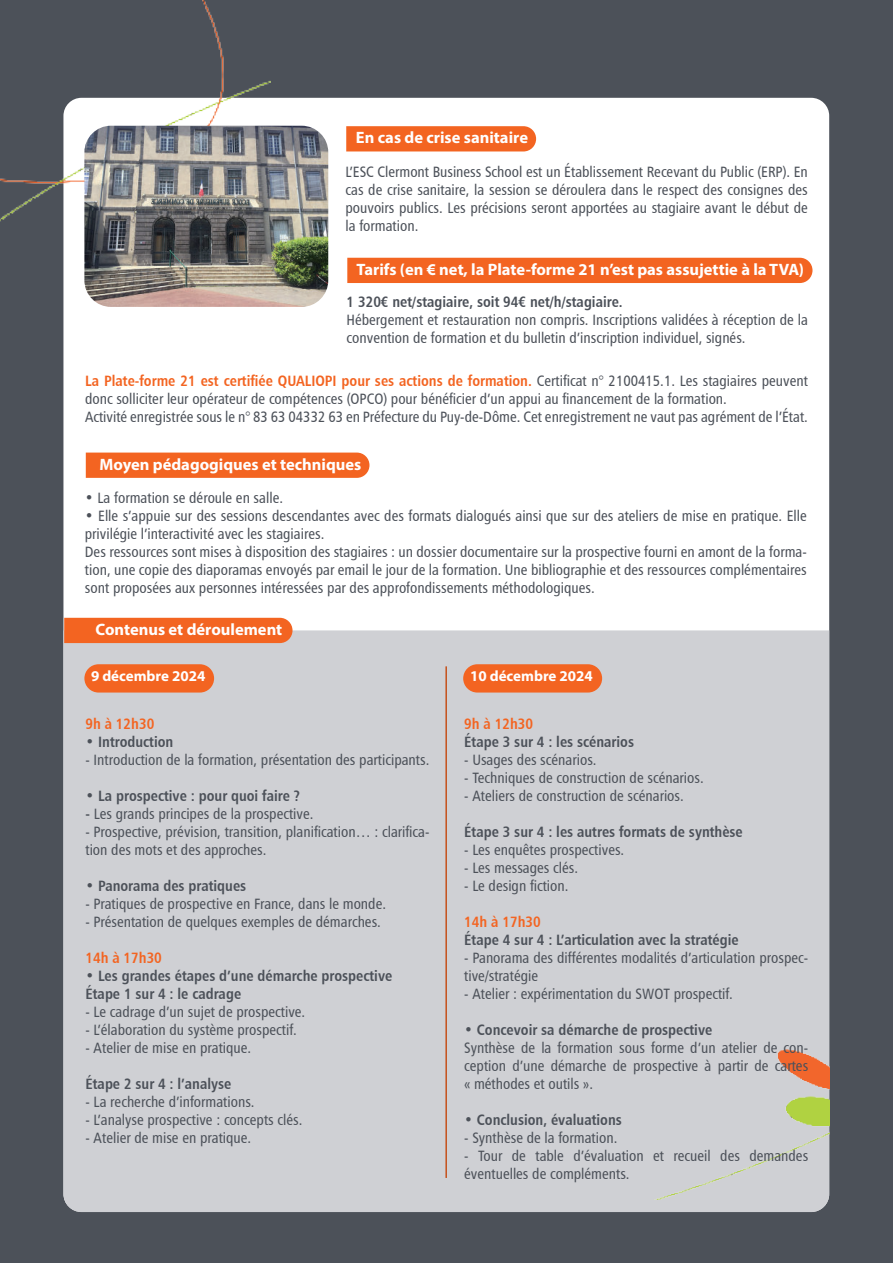
<style>
.page{position:relative;width:893px;height:1263px;background:#4c5159}
.page>*{position:absolute;margin:0;border:0;box-sizing:border-box;transform-origin:0 0}
.t1{font:700 16.5px "Myriad Pro";color:#fff}
.t2{font:15px/18px "Humanist 777 BT Roman Condensed B";color:#4c5159}
.t3{font:15px/18px "Humanist 777 BT Bold Condensed B";color:#4c5159}
.t4{font:15px "Humanist 777 BT Bold Condensed B";color:#f36421}
.t5{font:700 15px "Myriad Pro";color:#fff}
.s1{font-family:"Humanist 777 BT Roman Condensed B";color:#4c5159}
.s2{font-family:"Humanist 777 BT Bold Condensed B"}
</style>
<div class="page">
<div style="left:63px;top:98px;width:766px;height:1114px;background:#fff;border-radius:18px"></div>
<div style="left:63px;top:630px;width:766px;height:582px;background:#cfd0d4"></div>
<div style="left:347px;top:257px;width:466px;height:26px;background:#f36421"></div>
<svg style="left:85px;top:452px;width:285px;height:26px;background:#f36a2a"></svg>
<svg style="left:346px;top:126px;width:191px;height:26px;background:#f36b2b"></svg>
<svg style="left:63px;top:616px;width:231px;height:28px;background:#f27339"></svg>
<div style="left:84px;top:664px;width:130px;height:28px;background:#f36421;border-radius:14px"></div>
<div style="left:487px;top:1049px;width:343px;height:150px;background:#cfd0d4"></div>
<img style="left:0;top:0;width:271px;height:231px">
<hr style="left:445px;top:666px;width:2px;height:512px;background:#f36421">
<div style="left:463px;top:664px;width:139px;height:28px;background:#f36421;border-radius:14px"></div>
<img style="left:84px;top:126px;width:244px;height:181px">
<p class="t1" style="left:356px;top:130px;width:174px">En cas de crise sanitaire</p>
<p class="t2" style="left:345px;top:162px;width:464px;text-align:justify">L’ESC Clermont Business School est un Établissement Recevant du Public (ERP). En cas de crise sanitaire, la session se déroulera dans le respect des consignes des pouvoirs publics. Les précisions seront apportées au stagiaire avant le début de la formation.</p>
<p class="t1" style="left:356px;top:261px;width:449px">Tarifs (en € net, la Plate-forme 21 n’est pas assujettie à la TVA)</p>
<p class="t3" style="left:347px;top:294px;width:278px">1 320€ net/stagiaire, soit 94€ net/h/stagiaire.</p>
<p class="t2" style="left:347px;top:312px;width:463px">Hébergement et restauration non compris. Inscriptions validées à réception de la convention de formation et du bulletin d’inscription individuel, signés.</p>
<p class="t4" style="left:85px;top:371px;width:724px">La Plate-forme 21 est certifiée QUALIOPI pour ses actions de formation. <span class="s1">Certificat n° 2100415.1. Les stagiaires peuvent</span></p>
<p class="t2" style="left:85px;top:389px;width:724px">donc solliciter leur opérateur de compétences (OPCO) pour bénéficier d’un appui au financement de la formation.<br>Activité enregistrée sous le n° 83 63 04332 63 en Préfecture du Puy-de-Dôme. Cet enregistrement ne vaut pas agrément de l’État.</p>
<p class="t1" style="left:99px;top:456px;width:264px">Moyen pédagogiques et techniques</p>
<p class="t2" style="left:85px;top:490px;width:200px">• La formation se déroule en salle.</p>
<p class="t2" style="left:85px;top:506px;width:723px">• Elle s’appuie sur des sessions descendantes avec des formats dialogués ainsi que sur des ateliers de mise en pratique. Elle privilégie l’interactivité avec les stagiaires.<br>Des ressources sont mises à disposition des stagiaires : un dossier documentaire sur la prospective fourni en amont de la forma&shy;tion, une copie des diaporamas envoyés par email le jour de la formation. Une bibliographie et des ressources complémentaires sont proposées aux personnes intéressées par des approfondissements méthodologiques.</p>
<p class="t1" style="left:96px;top:621px;width:188px">Contenus et déroulement</p>
<p class="t5" style="left:91px;top:669px;width:116px">9 décembre 2024</p>
<p class="t4" style="left:85px;top:717px;width:70px">9h à 12h30</p>
<p class="t3" style="left:85px;top:734px;width:89px">• Introduction</p>
<p class="t2" style="left:85px;top:752px;width:345px">- Introduction de la formation, présentation des participants.</p>
<p class="t3" style="left:85px;top:788px;width:216px">• La prospective : pour quoi faire ?</p>
<p class="t2" style="left:85px;top:806px;width:230px"><span class="s2">-</span> Les grands principes de la prospective.</p>
<p class="t2" style="left:85px;top:822px;width:345px">- Prospective, prévision, transition, planification… : clarifica&shy;tion des mots et des approches.</p>
<p class="t3" style="left:85px;top:878px;width:162px">• Panorama des pratiques</p>
<p class="t2" style="left:85px;top:896px;width:302px">- Pratiques de prospective en France, dans le monde.</p>
<p class="t2" style="left:85px;top:914px;width:297px">- Présentation de quelques exemples de démarches.</p>
<p class="t4" style="left:85px;top:951px;width:78px">14h à 17h30</p>
<p class="t3" style="left:85px;top:968px;width:308px">• Les grandes étapes d’une démarche prospective<br>Étape 1 sur 4 : le cadrage</p>
<p class="t2" style="left:85px;top:1002px;width:221px">- Le cadrage d’un sujet de prospective.</p>
<p class="t2" style="left:85px;top:1022px;width:213px">- L’élaboration du système prospectif.</p>
<p class="t2" style="left:85px;top:1038px;width:167px">- Atelier de mise en pratique.</p>
<p class="t3" style="left:85px;top:1076px;width:147px">Étape 2 sur 4 : l’analyse</p>
<p class="t2" style="left:85px;top:1094px;width:171px">- La recherche d’informations.</p>
<p class="t2" style="left:85px;top:1112px;width:218px">- L’analyse prospective : concepts clés.</p>
<p class="t2" style="left:85px;top:1128px;width:167px">- Atelier de mise en pratique.</p>
<p class="t5" style="left:470px;top:669px;width:124px">10 décembre 2024</p>
<p class="t4" style="left:464px;top:717px;width:70px">9h à 12h30</p>
<p class="t3" style="left:464px;top:734px;width:171px">Étape 3 sur 4 : les scénarios</p>
<p class="t2" style="left:464px;top:750px;width:134px">- Usages des scénarios.</p>
<p class="t2" style="left:464px;top:770px;width:241px">- Techniques de construction de scénarios.</p>
<p class="t2" style="left:464px;top:786px;width:221px">- Ateliers de construction de scénarios.</p>
<p class="t3" style="left:464px;top:824px;width:280px">Étape 3 sur 4 : les autres formats de synthèse</p>
<p class="t2" style="left:464px;top:842px;width:162px">- Les enquêtes prospectives.</p>
<p class="t2" style="left:464px;top:860px;width:115px">- Les messages clés.</p>
<p class="t2" style="left:464px;top:876px;width:106px">- Le design fiction.</p>
<p class="t4" style="left:464px;top:915px;width:78px">14h à 17h30</p>
<p class="t3" style="left:464px;top:932px;width:276px">Étape 4 sur 4 : L’articulation avec la stratégie</p>
<p class="t2" style="left:464px;top:950px;width:345px">- Panorama des différentes modalités d’articulation prospec&shy;tive/stratégie</p>
<p class="t2" style="left:464px;top:984px;width:270px">- Atelier : expérimentation du SWOT prospectif.</p>
<p class="t3" style="left:464px;top:1022px;width:250px">• Concevoir sa démarche de prospective</p>
<p class="t2" style="left:464px;top:1038px;width:345px;text-align:justify">Synthèse de la formation sous forme d’un atelier de con&shy;ception d’une démarche de prospective à partir de cartes « méthodes et outils ».</p>
<p class="t3" style="left:464px;top:1112px;width:159px">• Conclusion, évaluations</p>
<p class="t2" style="left:464px;top:1128px;width:155px">- Synthèse de la formation.</p>
<p class="t2" style="left:464px;top:1148px;width:345px">- Tour de table d’évaluation et recueil des demandes éventuelles de compléments.</p>
</div>
